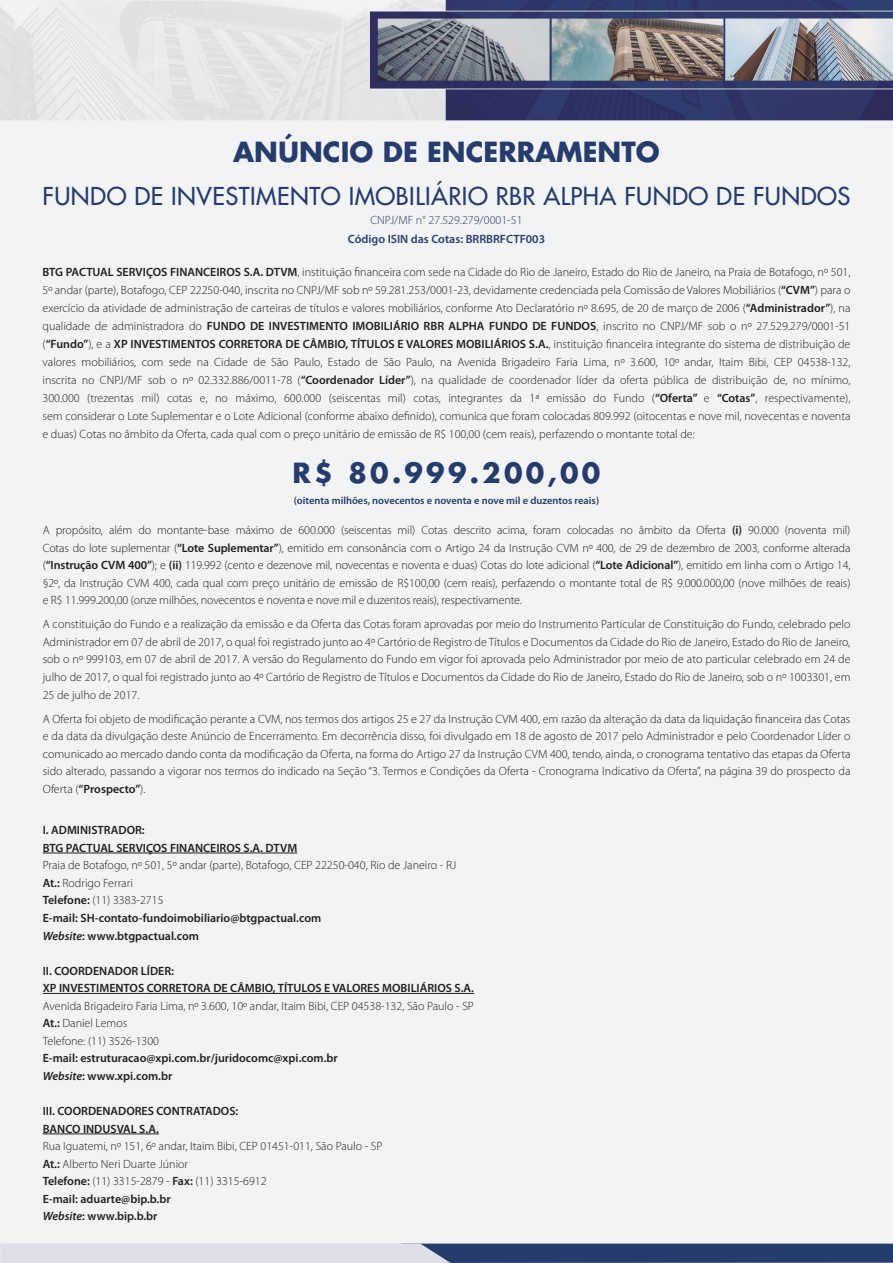
<style>
.page{position:relative;width:893px;height:1263px;background:#fff}
.page>*{position:absolute;margin:0;border:0;box-sizing:border-box;transform-origin:0 0}
.t1{font:700 27px "Futura";color:#263c6c}
.t2{font:700 27px "Futura";letter-spacing:.12em;color:#263c6c}
.t3{font:24px "Futura";letter-spacing:.02em;color:#263c6c}
.t4{font:300 12px/17.5px "Myriad Pro";color:#231f20;text-align:justify}
.t5{font:600 12px "Myriad Pro";color:#231f20}
.t6{font:600 12px "Myriad Pro";color:#263c6c}
.t7{font:300 12px "Myriad Pro";color:#263c6c}
.t8{font:600 10.5px "Myriad Pro";color:#263c6c}
.s1{font-weight:600}
.s2{font-style:italic}
</style>
<div class="page">
<img style="left:0;top:0;width:893px;height:1243px">
<svg style="left:0;top:1243px;width:893px;height:20px"></svg>
<hr style="left:43px;top:853px;width:254px;height:1px;background:#231f20">
<hr style="left:43px;top:993px;width:431px;height:1px;background:#231f20">
<hr style="left:43px;top:1133px;width:116px;height:1px;background:#231f20">
<p class="t1" style="left:233px;top:133px;width:428px">ANÚNCIO DE ENCERRAMENTO</p>
<p class="t3" style="left:43px;top:180px;width:809px">FUNDO DE INVESTIMENTO IMOBILIÁRIO RBR ALPHA FUNDO DE FUNDOS</p>
<p class="t7" style="left:370px;top:213px;width:154px">CNPJ/MF n° 27.529.279/0001-51</p>
<p class="t6" style="left:348px;top:231px;width:199px">Código ISIN das Cotas: BRRBRFCTF003</p>
<p class="t4" style="left:43px;top:263px;width:809px;line-height:18px"><span class="s1">BTG PACTUAL SERVIÇOS FINANCEIROS S.A. DTVM</span>, instituição financeira com sede na Cidade do Rio de Janeiro, Estado do Rio de Janeiro, na Praia de Botafogo, nº 501, 5º andar (parte), Botafogo, CEP 22250-040, inscrita no CNPJ/MF sob nº 59.281.253/0001-23, devidamente credenciada pela Comissão de Valores Mobiliários (<span class="s1">“CVM”</span>) para o exercício da atividade de administração de carteiras de títulos e valores mobiliários, conforme Ato Declaratório nº 8.695, de 20 de março de 2006 (<span class="s1">“Administrador”</span>), na qualidade de administradora do <span class="s1">FUNDO DE INVESTIMENTO IMOBILIÁRIO RBR ALPHA FUNDO DE FUNDOS</span>, inscrito no CNPJ/MF sob o nº 27.529.279/0001-51 (<span class="s1">“Fundo”</span>), e a <span class="s1">XP INVESTIMENTOS CORRETORA DE CÂMBIO, TÍTULOS E VALORES MOBILIÁRIOS S.A.</span>, instituição financeira integrante do sistema de distribuição de valores mobiliários, com sede na Cidade de São Paulo, Estado de São Paulo, na Avenida Brigadeiro Faria Lima, nº 3.600, 10º andar, Itaim Bibi, CEP 04538-132, inscrita no CNPJ/MF sob o nº 02.332.886/0011-78 (<span class="s1">“Coordenador Líder”</span>), na qualidade de coordenador líder da oferta pública de distribuição de, no mínimo, 300.000 (trezentas mil) cotas e, no máximo, 600.000 (seiscentas mil) cotas, integrantes da 1ª emissão do Fundo (<span class="s1">“Oferta”</span> e <span class="s1">“Cotas”</span>, respectivamente), sem considerar o Lote Suplementar e o Lote Adicional (conforme abaixo definido), comunica que foram colocadas 809.992 (oitocentas e nove mil, novecentas e noventa e duas) Cotas no âmbito da Oferta, cada qual com o preço unitário de emissão de R$ 100,00 (cem reais), perfazendo o montante total de:</p>
<p class="t2" style="left:293px;top:454px;width:309px">R$ 80.999.200,00</p>
<p class="t8" style="left:294px;top:494px;width:307px">(oitenta milhões, novecentos e noventa e nove mil e duzentos reais)</p>
<p class="t4" style="left:43px;top:522px;width:809px">A propósito, além do montante-base máximo de 600.000 (seiscentas mil) Cotas descrito acima, foram colocadas no âmbito da Oferta <span class="s1">(i)</span> 90.000 (noventa mil)<br>Cotas do lote suplementar (<span class="s1">“Lote Suplementar”</span>), emitido em consonância com o Artigo 24 da Instrução CVM nº 400, de 29 de dezembro de 2003, conforme alterada (<span class="s1">“Instrução CVM 400”</span>); e <span class="s1">(ii)</span> 119.992 (cento e dezenove mil, novecentas e noventa e duas) Cotas do lote adicional (<span class="s1">“Lote Adicional”</span>), emitido em linha com o Artigo 14, §2º, da Instrução CVM 400, cada qual com preço unitário de emissão de R$100,00 (cem reais), perfazendo o montante total de R$ 9.000.000,00 (nove milhões de reais) e R$ 11.999.200,00 (onze milhões, novecentos e noventa e nove mil e duzentos reais), respectivamente.</p>
<p class="t4" style="left:43px;top:616px;width:809px">A constituição do Fundo e a realização da emissão e da Oferta das Cotas foram aprovadas por meio do Instrumento Particular de Constituição do Fundo, celebrado pelo Administrador em 07 de abril de 2017, o qual foi registrado junto ao 4º Cartório de Registro de Títulos e Documentos da Cidade do Rio de Janeiro, Estado do Rio de Janeiro, sob o nº 999103, em 07 de abril de 2017. A versão do Regulamento do Fundo em vigor foi aprovada pelo Administrador por meio de ato particular celebrado em 24 de julho de 2017, o qual foi registrado junto ao 4º Cartório de Registro de Títulos e Documentos da Cidade do Rio de Janeiro, Estado do Rio de Janeiro, sob o nº 1003301, em 25 de julho de 2017.</p>
<p class="t4" style="left:43px;top:710px;width:809px">A Oferta foi objeto de modificação perante a CVM, nos termos dos artigos 25 e 27 da Instrução CVM 400, em razão da alteração da data da liquidação financeira das Cotas e da data da divulgação deste Anúncio de Encerramento. Em decorrência disso, foi divulgado em 18 de agosto de 2017 pelo Administrador e pelo Coordenador Líder o comunicado ao mercado dando conta da modificação da Oferta, na forma do Artigo 27 da Instrução CVM 400, tendo, ainda, o cronograma tentativo das etapas da Oferta sido alterado, passando a vigorar nos termos do indicado na Seção “3. Termos e Condições da Oferta - Cronograma Indicativo da Oferta”, na página 39 do prospecto da Oferta (<span class="s1">“Prospecto”</span>).</p>
<p class="t5" style="left:43px;top:822px;width:104px">I. ADMINISTRADOR:</p>
<p class="t5" style="left:43px;top:840px;width:256px">BTG PACTUAL SERVIÇOS FINANCEIROS S.A. DTVM</p>
<p class="t4" style="left:43px;top:857px;width:415px">Praia de Botafogo, nº 501, 5º andar (parte), Botafogo, CEP 22250-040, Rio de Janeiro - RJ</p>
<p class="t4" style="left:43px;top:874px;width:92px"><span class="s1">At.:</span> Rodrigo Ferrari</p>
<p class="t4" style="left:43px;top:892px;width:122px"><span class="s1">Telefone:</span> (11) 3383-2715</p>
<p class="t5" style="left:43px;top:910px;width:280px">E-mail: SH-contato-fundoimobiliario@btgpactual.com</p>
<p class="t5" style="left:43px;top:928px;width:158px"><span class="s2">Website</span>: www.btgpactual.com</p>
<p class="t5" style="left:43px;top:963px;width:133px">II. COORDENADOR LÍDER:</p>
<p class="t5" style="left:43px;top:980px;width:433px">XP INVESTIMENTOS CORRETORA DE CÂMBIO, TÍTULOS E VALORES MOBILIÁRIOS S.A.</p>
<p class="t4" style="left:43px;top:997px;width:433px">Avenida Brigadeiro Faria Lima, nº 3.600, 10º andar, Itaim Bibi, CEP 04538-132, São Paulo - SP</p>
<p class="t4" style="left:43px;top:1015px;width:86px"><span class="s1">At.:</span> Daniel Lemos</p>
<p class="t4" style="left:43px;top:1032px;width:118px">Telefone: (11) 3526-1300</p>
<p class="t5" style="left:43px;top:1051px;width:297px">E-mail: estruturacao@xpi.com.br/juridocomc@xpi.com.br</p>
<p class="t5" style="left:43px;top:1068px;width:131px"><span class="s2">Website</span>: www.xpi.com.br</p>
<p class="t5" style="left:43px;top:1103px;width:197px">III. COORDENADORES CONTRATADOS:</p>
<p class="t5" style="left:43px;top:1121px;width:118px">BANCO INDUSVAL S.A.</p>
<p class="t4" style="left:43px;top:1138px;width:341px">Rua Iguatemi, nº 151, 6º andar, Itaim Bibi, CEP 01451-011, São Paulo - SP</p>
<p class="t4" style="left:43px;top:1155px;width:147px"><span class="s1">At.:</span> Alberto Neri Duarte Júnior</p>
<p class="t4" style="left:43px;top:1173px;width:225px"><span class="s1">Telefone:</span> (11) 3315-2879 - <span class="s1">Fax:</span> (11) 3315-6912</p>
<p class="t5" style="left:43px;top:1191px;width:130px">E-mail: aduarte@bip.b.br</p>
<p class="t5" style="left:43px;top:1209px;width:116px"><span class="s2">Website</span>: www.bip.b.br</p>
</div>
